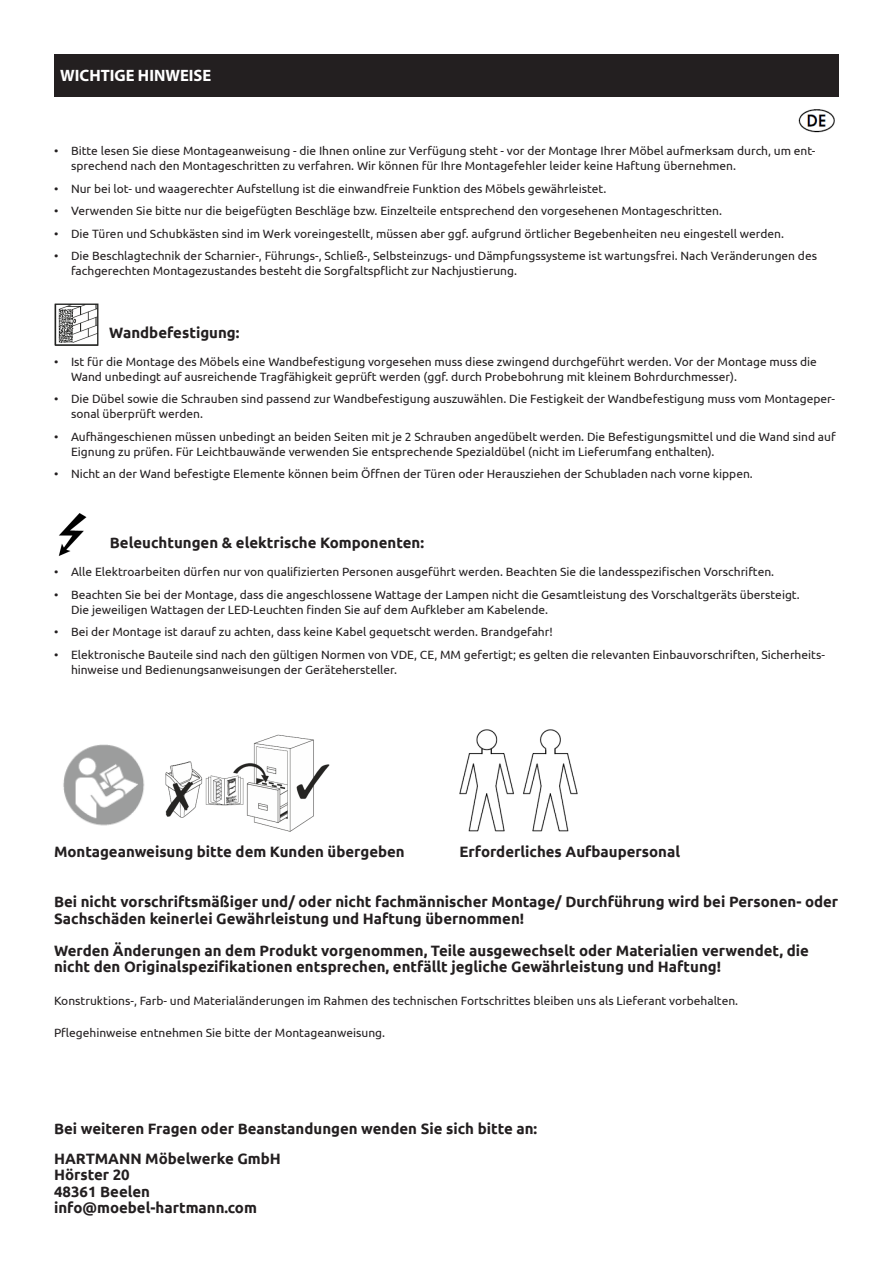
<style>
.page{position:relative;width:893px;height:1263px;background:#fff}
.page>*{position:absolute;margin:0;border:0;box-sizing:border-box;transform-origin:0 0}
.t1{font:700 16.5px "Myriad Pro";color:#fff}
.t2{font:700 15px/16.2px "Ubuntu";color:#231f20}
.t3{font:12px/15px "Ubuntu";color:#231f20}
</style>
<div class="page">
<div style="left:54px;top:54px;width:785px;height:43px;background:#231f20"></div>
<img style="left:459px;top:729px;width:119px;height:103px">
<img style="left:63px;top:734px;width:267px;height:98px">
<img style="left:58px;top:514px;width:28px;height:42px">
<img style="left:54px;top:304px;width:44px;height:42px">
<img style="left:798px;top:110px;width:37px;height:23px">
<p class="t1" style="left:60px;top:65px;width:153px">WICHTIGE HINWEISE</p>
<p class="t3" style="left:71px;top:143px;width:746px;text-indent:-17px">• Bitte lesen Sie diese Montageanweisung - die Ihnen online zur Verfügung steht - vor der Montage Ihrer Möbel aufmerksam durch, um ent&shy;sprechend nach den Montageschritten zu verfahren. Wir können für Ihre Montagefehler leider keine Haftung übernehmen.</p>
<p class="t3" style="left:54px;top:181px;width:554px">• Nur bei lot- und waagerechter Aufstellung ist die einwandfreie Funktion des Möbels gewährleistet.</p>
<p class="t3" style="left:54px;top:203px;width:669px">• Verwenden Sie bitte nur die beigefügten Beschläge bzw. Einzelteile entsprechend den vorgesehenen Montageschritten.</p>
<p class="t3" style="left:54px;top:226px;width:732px">• Die Türen und Schubkästen sind im Werk voreingestellt, müssen aber ggf. aufgrund örtlicher Begebenheiten neu eingestell werden.</p>
<p class="t3" style="left:71px;top:248px;width:748px;text-indent:-17px">• Die Beschlagtechnik der Scharnier-, Führungs-, Schließ-, Selbsteinzugs- und Dämpfungssysteme ist wartungsfrei. Nach Veränderungen des fachgerechten Montagezustandes besteht die Sorgfaltspflicht zur Nachjustierung.</p>
<p class="t2" style="left:109px;top:324px;width:132px">Wandbefestigung:</p>
<p class="t3" style="left:71px;top:354px;width:747px;text-indent:-17px">• Ist für die Montage des Möbels eine Wandbefestigung vorgesehen muss diese zwingend durchgeführt werden. Vor der Montage muss die<br>Wand unbedingt auf ausreichende Tragfähigkeit geprüft werden (ggf. durch Probebohrung mit kleinem Bohrdurchmesser).</p>
<p class="t3" style="left:71px;top:391px;width:766px;text-indent:-17px">• Die Dübel sowie die Schrauben sind passend zur Wandbefestigung auszuwählen. Die Festigkeit der Wandbefestigung muss vom Montageper&shy;sonal überprüft werden.</p>
<p class="t3" style="left:71px;top:429px;width:766px;text-indent:-17px">• Aufhängeschienen müssen unbedingt an beiden Seiten mit je 2 Schrauben angedübelt werden. Die Befestigungsmittel und die Wand sind auf<br>Eignung zu prüfen. Für Leichtbauwände verwenden Sie entsprechende Spezialdübel (nicht im Lieferumfang enthalten).</p>
<p class="t3" style="left:54px;top:466px;width:700px">• Nicht an der Wand befestigte Elemente können beim Öffnen der Türen oder Herausziehen der Schubladen nach vorne kippen.</p>
<p class="t2" style="left:110px;top:534px;width:316px">Beleuchtungen &amp; elektrische Komponenten:</p>
<p class="t3" style="left:54px;top:564px;width:722px">• Alle Elektroarbeiten dürfen nur von qualifizierten Personen ausgeführt werden. Beachten Sie die landesspezifischen Vorschriften.</p>
<p class="t3" style="left:71px;top:587px;width:730px;text-indent:-17px">• Beachten Sie bei der Montage, dass die angeschlossene Wattage der Lampen nicht die Gesamtleistung des Vorschaltgeräts übersteigt.<br>Die jeweiligen Wattagen der LED-Leuchten finden Sie auf dem Aufkleber am Kabelende.</p>
<p class="t3" style="left:54px;top:624px;width:500px">• Bei der Montage ist darauf zu achten, dass keine Kabel gequetscht werden. Brandgefahr!</p>
<p class="t3" style="left:71px;top:647px;width:755px;text-indent:-17px">• Elektronische Bauteile sind nach den gültigen Normen von VDE, CE, MM gefertigt; es gelten die relevanten Einbauvorschriften, Sicherheits&shy;hinweise und Bedienungsanweisungen der Gerätehersteller.</p>
<p class="t2" style="left:54px;top:843px;width:352px">Montageanweisung bitte dem Kunden übergeben</p>
<p class="t2" style="left:459px;top:843px;width:222px">Erforderliches Aufbaupersonal</p>
<p class="t2" style="left:54px;top:894px;width:786px">Bei nicht vorschriftsmäßiger und/ oder nicht fachmännischer Montage/ Durchführung wird bei Personen- oder</p>
<p class="t2" style="left:54px;top:910px;width:472px">Sachschäden keinerlei Gewährleistung und Haftung übernommen!</p>
<p class="t2" style="left:54px;top:942px;width:756px">Werden Änderungen an dem Produkt vorgenommen, Teile ausgewechselt oder Materialien verwendet, die nicht den Originalspezifikationen entsprechen, entfällt jegliche Gewährleistung und Haftung!</p>
<p class="t3" style="left:54px;top:992px;width:686px">Konstruktions-, Farb- und Materialänderungen im Rahmen des technischen Fortschrittes bleiben uns als Lieferant vorbehalten.</p>
<p class="t3" style="left:54px;top:1025px;width:333px">Pflegehinweise entnehmen Sie bitte der Montageanweisung.</p>
<p class="t2" style="left:54px;top:1120px;width:485px">Bei weiteren Fragen oder Beanstandungen wenden Sie sich bitte an:</p>
<p class="t2" style="left:54px;top:1150px;width:228px">HARTMANN Möbelwerke GmbH</p>
<p class="t2" style="left:54px;top:1167px;width:77px">Hörster 20</p>
<p class="t2" style="left:54px;top:1183px;width:98px">48361 Beelen</p>
<p class="t2" style="left:54px;top:1199px;width:204px">info@moebel-hartmann.com</p>
</div>
